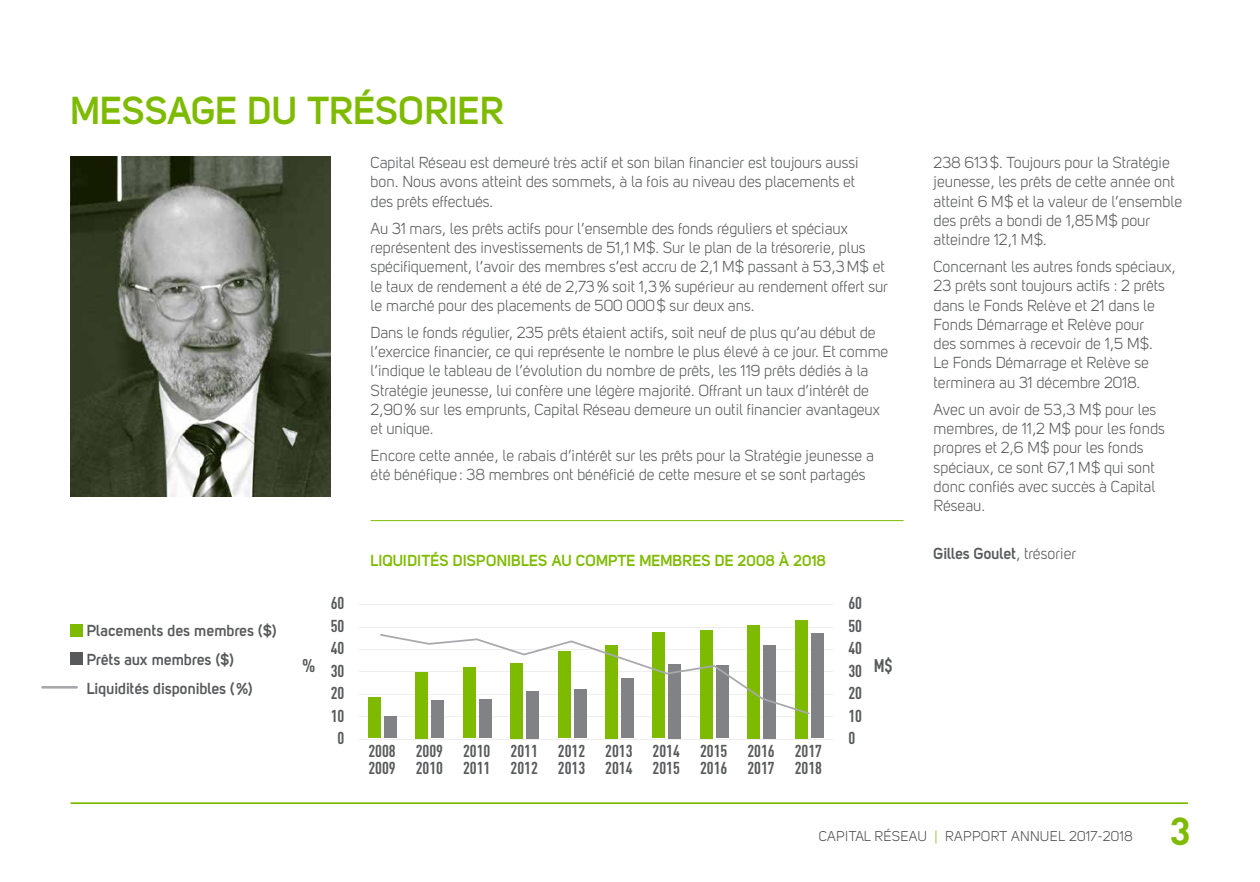
<style>
.page{position:relative;width:1260px;height:882px;background:#fff}
.page>*{position:absolute;margin:0;border:0;box-sizing:border-box;transform-origin:0 0}
.t1{font:700 38.5px "Uni Sans Semi";color:#7ebb00}
.t2{font:700 38.5px "DIN";color:#7ebb00}
.t3{font:700 18.2px "DIN Cond";color:#58595b}
.t4{font:700 17.15px/22.6px "DIN Cond";color:#58595b}
.t5{font:15.75px/19.2px "Uni Sans Book";color:#58595b}
.t6{font:700 15.75px/28.9px "Uni Sans Semi";color:#58595b}
.t7{font:700 15.75px "Uni Sans Semi";color:#7ebb00}
.t8{font:14px "Uni Sans Book";letter-spacing:.02em;color:#4d4d4f}
.s1{font-family:"Uni Sans Book";font-weight:400}
.s2{color:#86be2f}
</style>
<div class="page">
<hr style="left:71px;top:802px;width:1117px;height:2px;background:#7ebb00">
<img style="left:71px;top:156px;width:259px;height:340px">
<div style="left:368px;top:697px;width:13px;height:41px;background:#7ebb00"></div>
<div style="left:416px;top:672px;width:12px;height:66px;background:#7ebb00"></div>
<div style="left:463px;top:668px;width:13px;height:70px;background:#7ebb00"></div>
<div style="left:511px;top:663px;width:12px;height:75px;background:#7ebb00"></div>
<div style="left:558px;top:651px;width:12px;height:87px;background:#7ebb00"></div>
<div style="left:605px;top:645px;width:13px;height:93px;background:#7ebb00"></div>
<div style="left:653px;top:633px;width:12px;height:105px;background:#7ebb00"></div>
<div style="left:700px;top:630px;width:13px;height:108px;background:#7ebb00"></div>
<div style="left:747px;top:625px;width:13px;height:113px;background:#7ebb00"></div>
<div style="left:795px;top:620px;width:12px;height:118px;background:#7ebb00"></div>
<div style="left:384px;top:717px;width:13px;height:21px;background:#808285"></div>
<div style="left:432px;top:701px;width:12px;height:37px;background:#808285"></div>
<div style="left:479px;top:700px;width:13px;height:38px;background:#808285"></div>
<div style="left:526px;top:691px;width:13px;height:47px;background:#808285"></div>
<div style="left:574px;top:689px;width:12px;height:49px;background:#808285"></div>
<div style="left:621px;top:678px;width:13px;height:60px;background:#808285"></div>
<div style="left:669px;top:664px;width:12px;height:74px;background:#808285"></div>
<div style="left:716px;top:666px;width:12px;height:72px;background:#808285"></div>
<div style="left:763px;top:645px;width:13px;height:93px;background:#808285"></div>
<div style="left:811px;top:633px;width:12px;height:105px;background:#808285"></div>
<svg style="left:379px;top:633px;width:432px;height:83px"></svg>
<div style="left:70px;top:624px;width:13px;height:12px;background:#7ebb00"></div>
<div style="left:70px;top:653px;width:13px;height:12px;background:#58595b"></div>
<hr style="left:371px;top:520px;width:533px;height:1px;background:#7ebb00">
<hr style="left:43px;top:686px;width:34px;height:3px;background:#a7a9ac">
<h1 class="t1" style="left:71px;top:87px;width:435px">MESSAGE DU TRÉSORIER</h1>
<p class="t5" style="left:371px;top:153px;width:489px">Capital Réseau est demeuré très actif et son bilan financier est toujours aussi bon. Nous avons atteint des sommets, à la fois au niveau des placements et des prêts effectués.</p>
<p class="t5" style="left:371px;top:219px;width:519px">Au 31 mars, les prêts actifs pour l’ensemble des fonds réguliers et spéciaux représentent des investissements de 51,1 M$. Sur le plan de la trésorerie, plus spécifiquement, l’avoir des membres s’est accru de 2,1 M$ passant à 53,3M$ et le taux de rendement a été de 2,73% soit 1,3% supérieur au rendement offert sur le marché pour des placements de 500 000$ sur deux ans.</p>
<p class="t5" style="left:371px;top:323px;width:519px">Dans le fonds régulier, 235 prêts étaient actifs, soit neuf de plus qu’au début de l’exercice financier, ce qui représente le nombre le plus élevé à ce jour. Et comme l’indique le tableau de l’évolution du nombre de prêts, les 119 prêts dédiés à la Stratégie jeunesse, lui confère une légère majorité. Offrant un taux d’intérêt de 2,90% sur les emprunts, Capital Réseau demeure un outil financier avantageux et unique.</p>
<p class="t5" style="left:371px;top:446px;width:505px">Encore cette année, le rabais d’intérêt sur les prêts pour la Stratégie jeunesse a été bénéfique : 38 membres ont bénéficié de cette mesure et se sont partagés</p>
<p class="t6" style="left:87px;top:616px;width:192px">Placements des membres ($)<br>Prêts aux membres ($)<br>Liquidités disponibles (%)</p>
<p class="t7" style="left:371px;top:551px;width:457px">LIQUIDITÉS DISPONIBLES AU COMPTE MEMBRES DE 2008 À 2018</p>
<p class="t4" style="left:331px;top:591px;width:15px;text-align:center">60<br>50<br>40<br>30<br>20<br>10<br>0</p>
<p class="t4" style="left:848px;top:591px;width:15px;text-align:justify">60<br>50<br>40<br>30<br>20<br>10<br>0</p>
<p class="t3" style="left:302px;top:655px;width:15px">%</p>
<p class="t3" style="left:874px;top:655px;width:21px">M$</p>
<p class="t4" style="left:368px;top:742px;width:29px;line-height:17.2px">2008<br>2009</p>
<p class="t4" style="left:416px;top:742px;width:29px;line-height:17.2px">2009<br>2010</p>
<p class="t4" style="left:463px;top:742px;width:29px;line-height:17.2px">2010<br>2011</p>
<p class="t4" style="left:510px;top:742px;width:29px;line-height:17.2px">2011<br>2012</p>
<p class="t4" style="left:558px;top:742px;width:29px;line-height:17.2px">2012<br>2013</p>
<p class="t4" style="left:605px;top:742px;width:29px;line-height:17.2px">2013<br>2014</p>
<p class="t4" style="left:653px;top:742px;width:29px;line-height:17.2px">2014<br>2015</p>
<p class="t4" style="left:700px;top:742px;width:29px;line-height:17.2px">2015<br>2016</p>
<p class="t4" style="left:747px;top:742px;width:29px;line-height:17.2px">2016<br>2017</p>
<p class="t4" style="left:795px;top:742px;width:29px;line-height:17.2px">2017<br>2018</p>
<p class="t5" style="left:934px;top:153px;width:250px">238 613$. Toujours pour la Stratégie jeunesse, les prêts de cette année ont atteint 6 M$ et la valeur de l’ensemble des prêts a bondi de 1,85M$ pour atteindre 12,1 M$.</p>
<p class="t5" style="left:934px;top:257px;width:244px">Concernant les autres fonds spéciaux, 23 prêts sont toujours actifs : 2 prêts dans le Fonds Relève et 21 dans le Fonds Démarrage et Relève pour<br>des sommes à recevoir de 1,5 M$.<br>Le Fonds Démarrage et Relève se terminera au 31 décembre 2018.</p>
<p class="t5" style="left:934px;top:400px;width:233px">Avec un avoir de 53,3 M$ pour les membres, de 11,2 M$ pour les fonds propres et 2,6 M$ pour les fonds spéciaux, ce sont 67,1 M$ qui sont donc confiés avec succès à Capital<br>Réseau.</p>
<p class="t6" style="left:934px;top:539px;width:144px">Gilles Goulet<span class="s1">, trésorier</span></p>
<p class="t8" style="left:819px;top:828px;width:315px">CAPITAL RÉSEAU <span class="s2">|</span> RAPPORT ANNUEL 2017-2018</p>
<h1 class="t2" style="left:1170px;top:806px;width:22px">3</h1>
</div>
